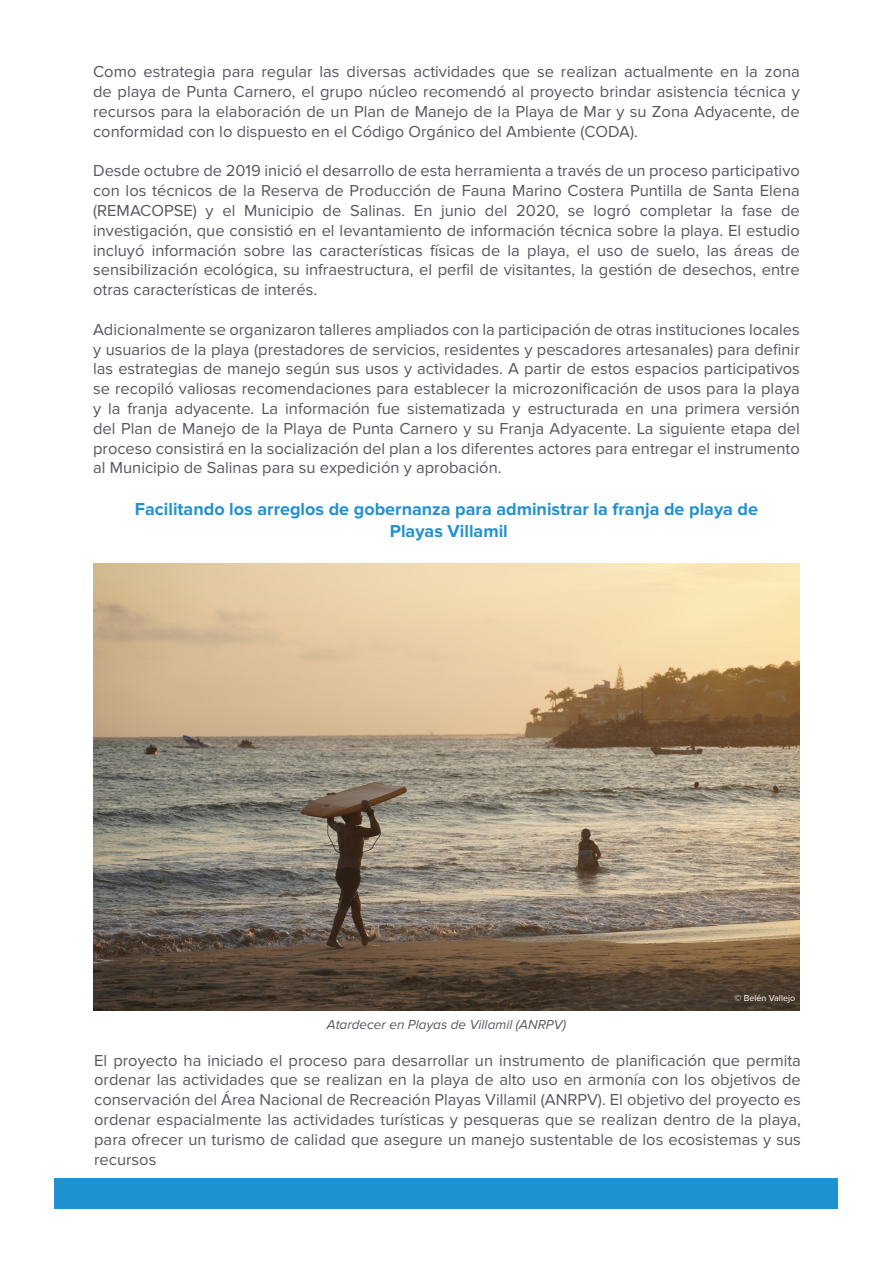
<style>
.page{position:relative;width:893px;height:1263px;background:#fff}
.page>*{position:absolute;margin:0;border:0;box-sizing:border-box;transform-origin:0 0}
.t1{font:700 18px "Proxima Nova";color:#2191d0}
.t2{font:16.5px/19.8px "Proxima Nova";color:#55585f;text-align:justify}
.t3{font:16.5px/19.8px "Proxima Nova";color:#55585e;text-align:justify}
.t4{font:italic 13.5px "Proxima Nova";color:#55585e}
.t5{font:9px "Proxima Nova";color:#fff}
</style>
<div class="page">
<div style="left:54px;top:1179px;width:783px;height:30px;background:#1f92d1"></div>
<img style="left:93px;top:563px;width:707px;height:447px">
<p class="t2" style="left:93px;top:62px;width:708px">Como estrategia para regular las diversas actividades que se realizan actualmente en la zona de playa de Punta Carnero, el grupo núcleo recomendó al proyecto brindar asistencia técnica y recursos para la elaboración de un Plan de Manejo de la Playa de Mar y su Zona Adyacente, de conformidad con lo dispuesto en el Código Orgánico del Ambiente (CODA).</p>
<p class="t2" style="left:93px;top:161px;width:708px">Desde octubre de 2019 inició el desarrollo de esta herramienta a través de un proceso participativo con los técnicos de la Reserva de Producción de Fauna Marino Costera Puntilla de Santa Elena (REMACOPSE) y el Municipio de Salinas. En junio del 2020, se logró completar la fase de investigación, que consistió en el levantamiento de información técnica sobre la playa. El estudio incluyó información sobre las características físicas de la playa, el uso de suelo, las áreas de sensibilización ecológica, su infraestructura, el perfil de visitantes, la gestión de desechos, entre otras características de interés.</p>
<p class="t2" style="left:93px;top:320px;width:708px">Adicionalmente se organizaron talleres ampliados con la participación de otras instituciones locales y usuarios de la playa (prestadores de servicios, residentes y pescadores artesanales) para definir las estrategias de manejo según sus usos y actividades. A partir de estos espacios participativos se recopiló valiosas recomendaciones para establecer la microzonificación de usos para la playa y la franja adyacente. La información fue sistematizada y estructurada en una primera versión del Plan de Manejo de la Playa de Punta Carnero y su Franja Adyacente. La siguiente etapa del proceso consistirá en la socialización del plan a los diferentes actores para entregar el instrumento al Municipio de Salinas para su expedición y aprobación.</p>
<p class="t1" style="left:135px;top:499px;width:625px">Facilitando los arreglos de gobernanza para administrar la franja de playa de</p>
<p class="t1" style="left:390px;top:521px;width:119px">Playas Villamil</p>
<p class="t4" style="left:327px;top:1017px;width:241px">Atardecer en Playas de Villamil (ANRPV)</p>
<p class="t5" style="left:734px;top:992px;width:62px">© Belén Vallejo</p>
<p class="t3" style="left:94px;top:1050px;width:708px">El proyecto ha iniciado el proceso para desarrollar un instrumento de planificación que permita ordenar las actividades que se realizan en la playa de alto uso en armonía con los objetivos de conservación del Área Nacional de Recreación Playas Villamil (ANRPV). El objetivo del proyecto es ordenar espacialmente las actividades turísticas y pesqueras que se realizan dentro de la playa, para ofrecer un turismo de calidad que asegure un manejo sustentable de los ecosistemas y sus recursos</p>
</div>
